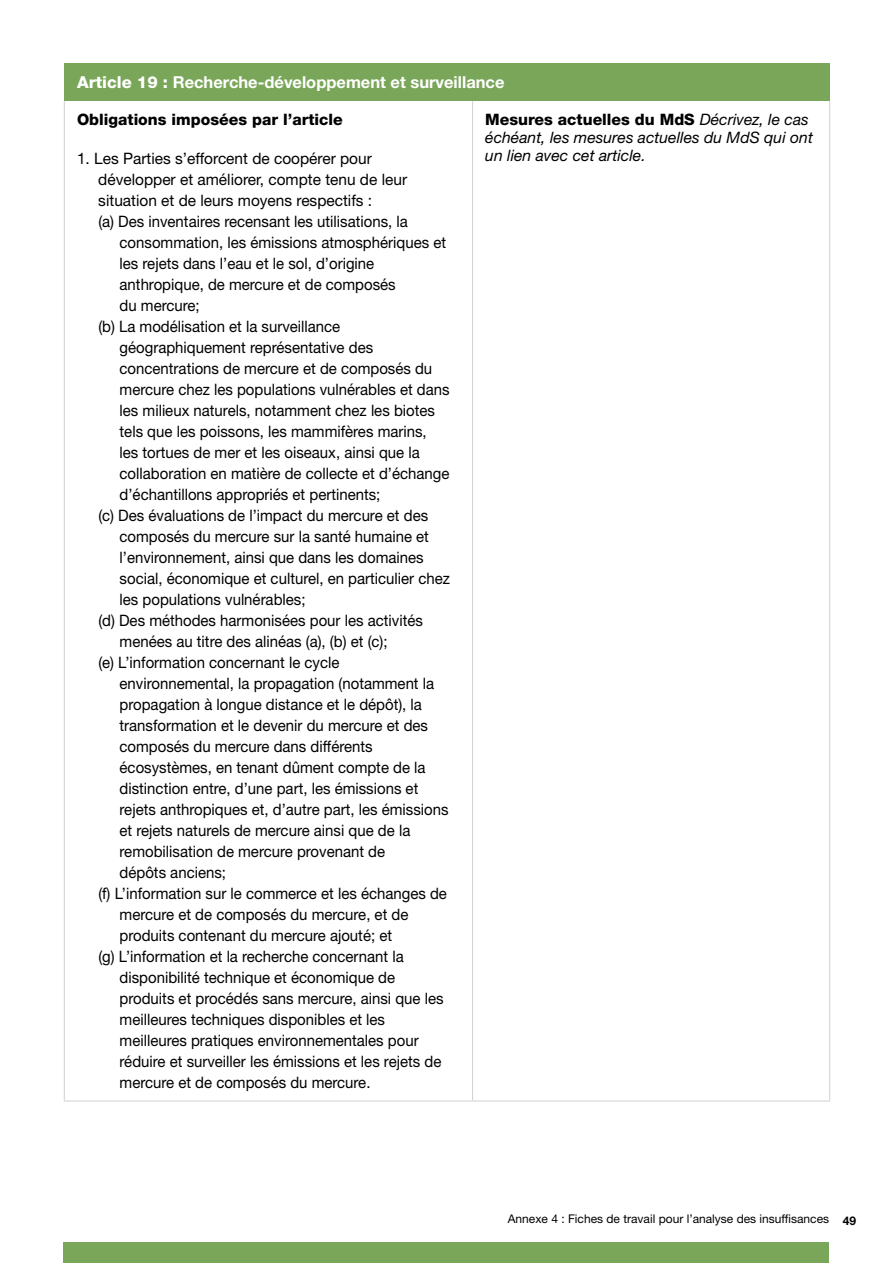
<style>
.page{position:relative;width:893px;height:1263px;background:#fff}
.page>*{position:absolute;margin:0;border:0;box-sizing:border-box;transform-origin:0 0}
.t1{font:700 16.5px "Helvetica Neue LT Std";color:#fff}
.t2{font:15.75px "Helvetica Neue LT Std";color:#000;scale:.95 1}
.t3{font:15.75px "Helvetica Neue LT Std";color:#000}
.t4{font:italic 15.75px/18px "Helvetica Neue LT Std";color:#000}
.t5{font:800 15.75px "Helvetica Neue LT Std";color:#000}
.t6{font:12px "Helvetica Neue LT Std";color:#000}
.s1{font-weight:800}
.s2{font-weight:800;font-style:normal}
.s3{font-weight:700}
</style>
<div class="page">
<div style="left:64px;top:1242px;width:765px;height:21px;background:#79a658"></div>
<div style="left:64px;top:64px;width:766px;height:37px;background:#79a658"></div>
<hr style="left:64px;top:101px;width:1px;height:999px;background:#d1d3d4">
<hr style="left:472px;top:101px;width:1px;height:999px;background:#d1d3d4">
<hr style="left:829px;top:101px;width:1px;height:999px;background:#d1d3d4">
<hr style="left:64px;top:1100px;width:408px;height:1px;background:#d1d3d4">
<hr style="left:472px;top:1100px;width:358px;height:1px;background:#d1d3d4">
<p class="t1" style="left:77px;top:72px;width:429px"><span class="s1">Article 19 :</span> Recherche-développement et surveillance</p>
<p class="t5" style="left:77px;top:110px;width:267px">Obligations imposées par l’article</p>
<p class="t3" style="left:77px;top:149px;width:296px">1. Les Parties s’efforcent de coopérer pour</p>
<p class="t3" style="left:98px;top:170px;width:310px">développer et améliorer, compte tenu de leur</p>
<p class="t3" style="left:98px;top:191px;width:275px">situation et de leurs moyens respectifs :</p>
<p class="t2" style="left:98px;top:212px;width:327px">(a) Des inventaires recensant les utilisations, la</p>
<p class="t2" style="left:120px;top:233px;width:345px">consommation, les émissions atmosphériques et</p>
<p class="t2" style="left:120px;top:254px;width:270px">les rejets dans l’eau et le sol, d’origine</p>
<p class="t2" style="left:120px;top:275px;width:292px">anthropique, de mercure et de composés</p>
<p class="t2" style="left:120px;top:296px;width:86px">du mercure;</p>
<p class="t2" style="left:98px;top:317px;width:256px">(b) La modélisation et la surveillance</p>
<p class="t2" style="left:120px;top:338px;width:268px">géographiquement représentative des</p>
<p class="t2" style="left:120px;top:359px;width:331px">concentrations de mercure et de composés du</p>
<p class="t2" style="left:120px;top:380px;width:349px">mercure chez les populations vulnérables et dans</p>
<p class="t2" style="left:120px;top:401px;width:333px">les milieux naturels, notamment chez les biotes</p>
<p class="t2" style="left:120px;top:422px;width:325px">tels que les poissons, les mammifères marins,</p>
<p class="t2" style="left:120px;top:443px;width:317px">les tortues de mer et les oiseaux, ainsi que la</p>
<p class="t2" style="left:120px;top:464px;width:349px">collaboration en matière de collecte et d’échange</p>
<p class="t2" style="left:120px;top:485px;width:276px">d’échantillons appropriés et pertinents;</p>
<p class="t2" style="left:98px;top:506px;width:349px">(c) Des évaluations de l’impact du mercure et des</p>
<p class="t2" style="left:120px;top:527px;width:327px">composés du mercure sur la santé humaine et</p>
<p class="t2" style="left:120px;top:548px;width:322px">l’environnement, ainsi que dans les domaines</p>
<p class="t2" style="left:120px;top:569px;width:349px">social, économique et culturel, en particulier chez</p>
<p class="t2" style="left:120px;top:590px;width:197px">les populations vulnérables;</p>
<p class="t2" style="left:98px;top:611px;width:343px">(d) Des méthodes harmonisées pour les activités</p>
<p class="t2" style="left:120px;top:632px;width:284px">menées au titre des alinéas (a), (b) et (c);</p>
<p class="t2" style="left:98px;top:653px;width:255px">(e) L’information concernant le cycle</p>
<p class="t2" style="left:120px;top:674px;width:333px">environnemental, la propagation (notamment la</p>
<p class="t2" style="left:120px;top:695px;width:320px">propagation à longue distance et le dépôt), la</p>
<p class="t2" style="left:120px;top:716px;width:326px">transformation et le devenir du mercure et des</p>
<p class="t2" style="left:120px;top:737px;width:268px">composés du mercure dans différents</p>
<p class="t2" style="left:120px;top:758px;width:324px">écosystèmes, en tenant dûment compte de la</p>
<p class="t2" style="left:120px;top:779px;width:316px">distinction entre, d’une part, les émissions et</p>
<p class="t2" style="left:120px;top:800px;width:348px">rejets anthropiques et, d’autre part, les émissions</p>
<p class="t2" style="left:120px;top:821px;width:308px">et rejets naturels de mercure ainsi que de la</p>
<p class="t2" style="left:120px;top:842px;width:281px">remobilisation de mercure provenant de</p>
<p class="t2" style="left:120px;top:863px;width:114px">dépôts anciens;</p>
<p class="t2" style="left:98px;top:884px;width:369px">(f) L’information sur le commerce et les échanges de</p>
<p class="t2" style="left:120px;top:905px;width:306px">mercure et de composés du mercure, et de</p>
<p class="t2" style="left:120px;top:926px;width:288px">produits contenant du mercure ajouté; et</p>
<p class="t2" style="left:98px;top:947px;width:323px">(g) L’information et la recherche concernant la</p>
<p class="t2" style="left:120px;top:968px;width:292px">disponibilité technique et économique de</p>
<p class="t2" style="left:120px;top:989px;width:343px">produits et procédés sans mercure, ainsi que les</p>
<p class="t2" style="left:120px;top:1010px;width:281px">meilleures techniques disponibles et les</p>
<p class="t2" style="left:120px;top:1031px;width:316px">meilleures pratiques environnementales pour</p>
<p class="t2" style="left:120px;top:1052px;width:340px">réduire et surveiller les émissions et les rejets de</p>
<p class="t2" style="left:120px;top:1073px;width:266px">mercure et de composés du mercure.</p>
<p class="t4" style="left:485px;top:110px;width:329px"><span class="s2">Mesures actuelles du MdS</span> Décrivez, le cas échéant, les mesures actuelles du MdS qui ont un lien avec cet article.</p>
<p class="t6" style="left:508px;top:1211px;width:350px">Annexe 4 : Fiches de travail pour l’analyse des insuffisances <span class="s3">49</span></p>
</div>
